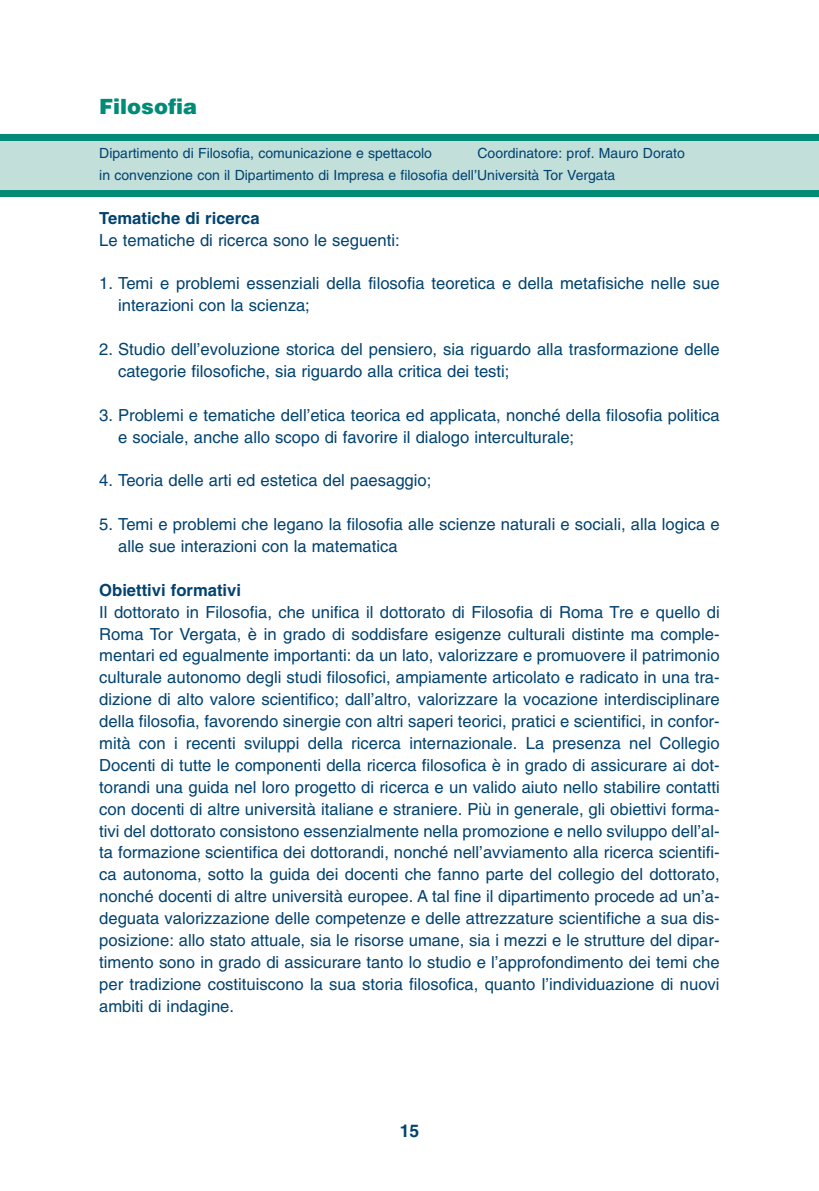
<style>
.page{position:relative;width:819px;height:1191px;background:#fff}
.page>*{position:absolute;margin:0;border:0;box-sizing:border-box;transform-origin:0 0}
.t1{font:900 21px "Helvetica";color:#008b77}
.t2{font:700 17.5px "Helvetica";color:#004270}
.t3{font:16.62px/21.9px "Helvetica";color:#004270}
.t4{font:700 16.62px "Helvetica";color:#004270}
.t5{font:14px/21.9px "Helvetica";color:#004270}
</style>
<div class="page">
<div style="left:0;top:137px;width:819px;height:55px;background:#c2dfda"></div>
<div style="left:0;top:134px;width:818px;height:7px;background:#008b77"></div>
<div style="left:0;top:190px;width:819px;height:7px;background:#008b77"></div>
<p class="t1" style="left:99px;top:95px;width:99px">Filosofia</p>
<p class="t5" style="left:99px;top:144px;width:334px">Dipartimento di Filosofia, comunicazione e spettacolo</p>
<p class="t5" style="left:99px;top:144px;width:587px;text-indent:378px">Coordinatore: prof. Mauro Dorato in convenzione con il Dipartimento di Impresa e filosofia dell’Università Tor Vergata</p>
<p class="t4" style="left:99px;top:212px;width:162px">Tematiche di ricerca</p>
<p class="t3" style="left:99px;top:230px;width:302px">Le tematiche di ricerca sono le seguenti:</p>
<p class="t3" style="left:118px;top:274px;width:603px;text-indent:-19px">1. Temi e problemi essenziali della filosofia teoretica e della metafisiche nelle sue interazioni con la scienza;</p>
<p class="t3" style="left:118px;top:340px;width:603px;text-indent:-19px">2. Studio dell’evoluzione storica del pensiero, sia riguardo alla trasformazione delle categorie filosofiche, sia riguardo alla critica dei testi;</p>
<p class="t3" style="left:118px;top:405px;width:603px;text-indent:-19px">3. Problemi e tematiche dell’etica teorica ed applicata, nonché della filosofia politica e sociale, anche allo scopo di favorire il dialogo interculturale;</p>
<p class="t3" style="left:99px;top:471px;width:333px">4. Teoria delle arti ed estetica del paesaggio;</p>
<p class="t3" style="left:118px;top:515px;width:603px;text-indent:-19px">5. Temi e problemi che legano la filosofia alle scienze naturali e sociali, alla logica e alle sue interazioni con la matematica</p>
<p class="t4" style="left:99px;top:584px;width:143px">Obiettivi formativi</p>
<p class="t3" style="left:99px;top:602px;width:622px;text-align:justify">Il dottorato in Filosofia, che unifica il dottorato di Filosofia di Roma Tre e quello di Roma Tor Vergata, è in grado di soddisfare esigenze culturali distinte ma comple&shy;mentari ed egualmente importanti: da un lato, valorizzare e promuovere il patrimonio culturale autonomo degli studi filosofici, ampiamente articolato e radicato in una tra&shy;dizione di alto valore scientifico; dall’altro, valorizzare la vocazione interdisciplinare della filosofia, favorendo sinergie con altri saperi teorici, pratici e scientifici, in confor&shy;mità con i recenti sviluppi della ricerca internazionale. La presenza nel Collegio Docenti di tutte le componenti della ricerca filosofica è in grado di assicurare ai dot&shy;torandi una guida nel loro progetto di ricerca e un valido aiuto nello stabilire contatti con docenti di altre università italiane e straniere. Più in generale, gli obiettivi forma&shy;tivi del dottorato consistono essenzialmente nella promozione e nello sviluppo dell’al&shy;ta formazione scientifica dei dottorandi, nonché nell’avviamento alla ricerca scientifi&shy;ca autonoma, sotto la guida dei docenti che fanno parte del collegio del dottorato, nonché docenti di altre università europee. A tal fine il dipartimento procede ad un’a&shy;deguata valorizzazione delle competenze e delle attrezzature scientifiche a sua dis&shy;posizione: allo stato attuale, sia le risorse umane, sia i mezzi e le strutture del dipar&shy;timento sono in grado di assicurare tanto lo studio e l’approfondimento dei temi che per tradizione costituiscono la sua storia filosofica, quanto l’individuazione di nuovi ambiti di indagine.</p>
<p class="t2" style="left:400px;top:1124px;width:21px">15</p>
</div>
